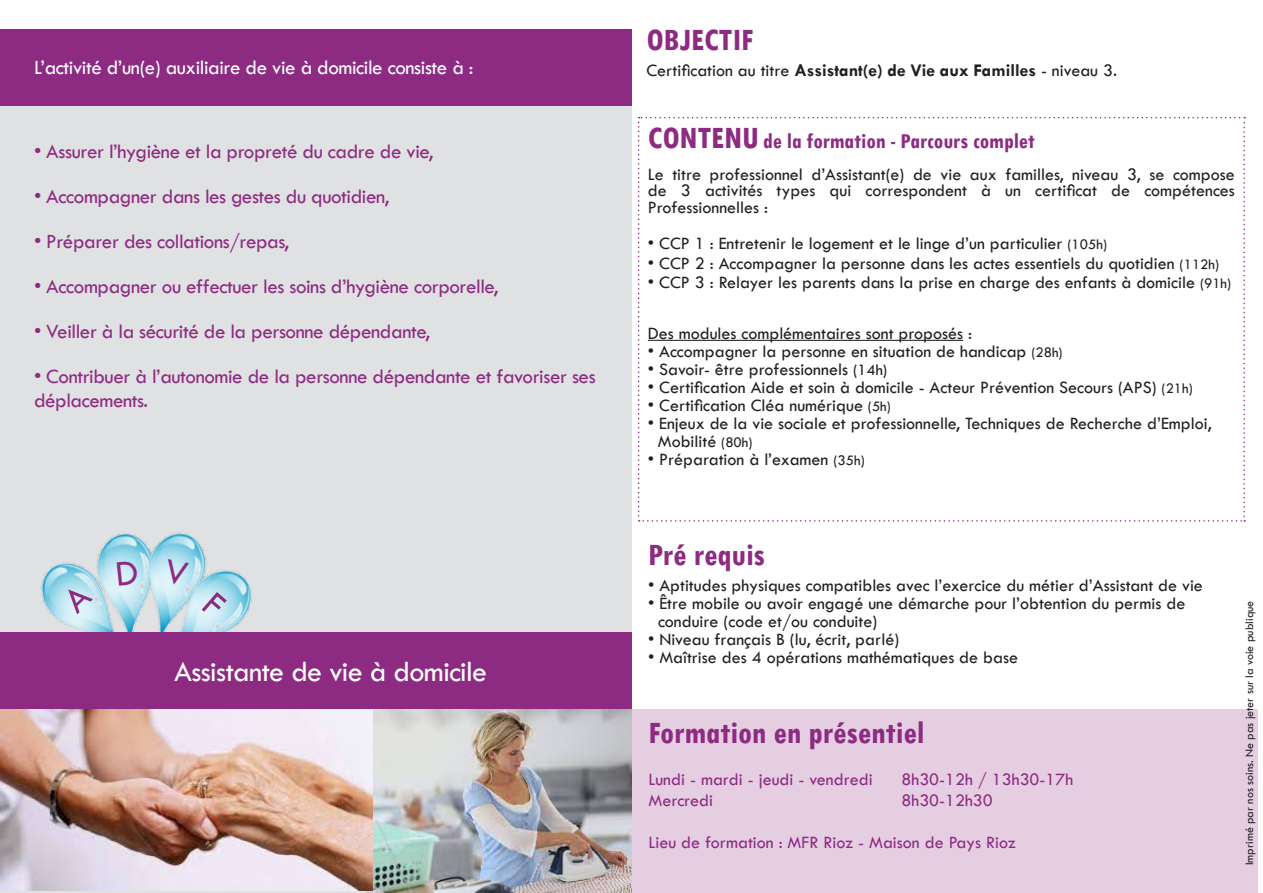
<style>
.page{position:relative;width:1263px;height:893px;background:#fff}
.page>*{position:absolute;margin:0;border:0;box-sizing:border-box;transform-origin:0 0}
.t1{font:700 condensed 33px "Tw Cen";color:#8d2b82}
.t2{font:30px "Tw Cen";letter-spacing:-.02em;color:#fff}
.t3{font:700 condensed 22.5px "Tw Cen";color:#8d2b82}
.t4{font:21px/24px "Tw Cen";letter-spacing:-.02em;color:#8d2b82}
.t5{font:21px "Tw Cen";letter-spacing:-.02em;color:#fff}
.t6{font:18px/18px "Tw Cen";color:#231f20}
.t7{font:18px "Tw Cen";color:#8d2b82}
.t8{font:12px "Tw Cen";color:#231f20}
.s1{font-weight:700}
.s2{font-size:33px}
.s3{font-size:15px}
.s4{font-size:16.5px}
</style>
<div class="page">
<div style="left:0;top:101px;width:631px;height:792px;background:#e0e1e3"></div>
<div style="left:0;top:29px;width:631px;height:76px;background:#8d2b82"></div>
<div style="left:627px;top:709px;width:631px;height:184px;background:#e5cee2"></div>
<img style="left:366px;top:709px;width:265px;height:184px">
<svg style="left:638px;top:117px;width:607px;height:405px"></svg>
<img style="left:0;top:709px;width:372px;height:181px">
<img style="left:41px;top:562px;width:42px;height:69px">
<img style="left:83px;top:535px;width:33px;height:97px">
<img style="left:116px;top:532px;width:90px;height:100px">
<img style="left:140px;top:557px;width:112px;height:75px">
<div style="left:0;top:632px;width:631px;height:77px;background:#8d2b82"></div>
<svg style="left:60px;top:581px;width:33px;height:33px"></svg>
<svg style="left:117px;top:560px;width:21px;height:26px"></svg>
<svg style="left:163px;top:559px;width:26px;height:28px"></svg>
<svg style="left:202px;top:592px;width:25px;height:26px"></svg>
<p class="t5" style="left:34px;top:55px;width:441px">L’activité d’un(e) auxiliaire de vie à domicile consiste à :</p>
<p class="t4" style="left:34px;top:139px;width:401px">• Assurer l’hygiène et la propreté du cadre de vie,</p>
<p class="t4" style="left:34px;top:184px;width:357px">• Accompagner dans les gestes du quotidien,</p>
<p class="t4" style="left:34px;top:229px;width:257px">• Préparer des collations/repas,</p>
<p class="t4" style="left:34px;top:274px;width:466px">• Accompagner ou effectuer les soins d’hygiène corporelle,</p>
<p class="t4" style="left:34px;top:319px;width:398px">• Veiller à la sécurité de la personne dépendante,</p>
<p class="t4" style="left:34px;top:364px;width:563px">• Contribuer à l’autonomie de la personne dépendante et favoriser ses déplacements.</p>
<p class="t2" style="left:174px;top:653px;width:315px">Assistante de vie à domicile</p>
<p class="t1" style="left:646px;top:20px;width:109px">OBJECTIF</p>
<p class="t6" style="left:646px;top:61px;width:472px">Certification au titre <span class="s1">Assistant(e) de Vie aux Familles</span> - niveau 3.</p>
<p class="t3" style="left:648px;top:128px;width:389px"><span class="s2">CONTENU</span> de la formation - Parcours complet</p>
<p class="t6" style="left:648px;top:166px;width:588px;line-height:16.5px;text-align:justify">Le titre professionnel d’Assistant(e) de vie aux familles, niveau 3, se compose de 3 activités types qui correspondent à un certificat de compétences Professionnelles :</p>
<p class="t6" style="left:648px;top:234px;width:461px">• CCP 1 : Entretenir le logement et le linge d’un particulier <span class="s3">(105h)</span></p>
<p class="t6" style="left:648px;top:254px;width:573px">• CCP 2 : Accompagner la personne dans les actes essentiels du quotidien <span class="s3">(112h)</span></p>
<p class="t6" style="left:648px;top:273px;width:585px">• CCP 3 : Relayer les parents dans la prise en charge des enfants à domicile <span class="s3">(91h)</span></p>
<p class="t6" style="left:648px;top:324px;width:326px">Des modules complémentaires sont proposés :</p>
<p class="t6" style="left:648px;top:342px;width:416px">• Accompagner la personne en situation de handicap <span class="s3">(28h)</span></p>
<p class="t6" style="left:648px;top:360px;width:241px">• Savoir- être professionnels <span class="s4">(14h)</span></p>
<p class="t6" style="left:648px;top:378px;width:546px">• Certification Aide et soin à domicile - Acteur Prévention Secours (APS) <span class="s3">(21h)</span></p>
<p class="t6" style="left:648px;top:396px;width:245px">• Certification Cléa numérique <span class="s3">(5h)</span></p>
<p class="t6" style="left:658px;top:414px;width:555px;text-indent:-10px">• Enjeux de la vie sociale et professionnelle, Techniques de Recherche d’Emploi,<br>Mobilité <span class="s3">(80h)</span></p>
<p class="t6" style="left:648px;top:450px;width:218px">• Préparation à l’examen <span class="s3">(35h)</span></p>
<p class="t1" style="left:648px;top:535px;width:118px">Pré requis</p>
<p class="t6" style="left:648px;top:576px;width:556px">• Aptitudes physiques compatibles avec l’exercice du métier d’Assistant de vie</p>
<p class="t6" style="left:658px;top:594px;width:529px;text-indent:-10px">• Être mobile ou avoir engagé une démarche pour l’obtention du permis de conduire (code et/ou conduite)</p>
<p class="t6" style="left:648px;top:630px;width:253px">• Niveau français B (lu, écrit, parlé)</p>
<p class="t6" style="left:648px;top:648px;width:371px">• Maîtrise des 4 opérations mathématiques de base</p>
<p class="t1" style="left:648px;top:713px;width:277px">Formation en présentiel</p>
<p class="t7" style="left:648px;top:769px;width:226px">Lundi - mardi - jeudi - vendredi</p>
<p class="t7" style="left:901px;top:769px;width:173px">8h30-12h / 13h30-17h</p>
<p class="t7" style="left:648px;top:790px;width:66px">Mercredi</p>
<p class="t7" style="left:901px;top:790px;width:93px">8h30-12h30</p>
<p class="t7" style="left:648px;top:832px;width:369px">Lieu de formation : MFR Rioz - Maison de Pays Rioz</p>
<p class="t8" style="left:1242px;top:865px;width:266px;rotate:-90deg">Imprimé par nos soins. Ne pas jeter sur la voie publique</p>
</div>
